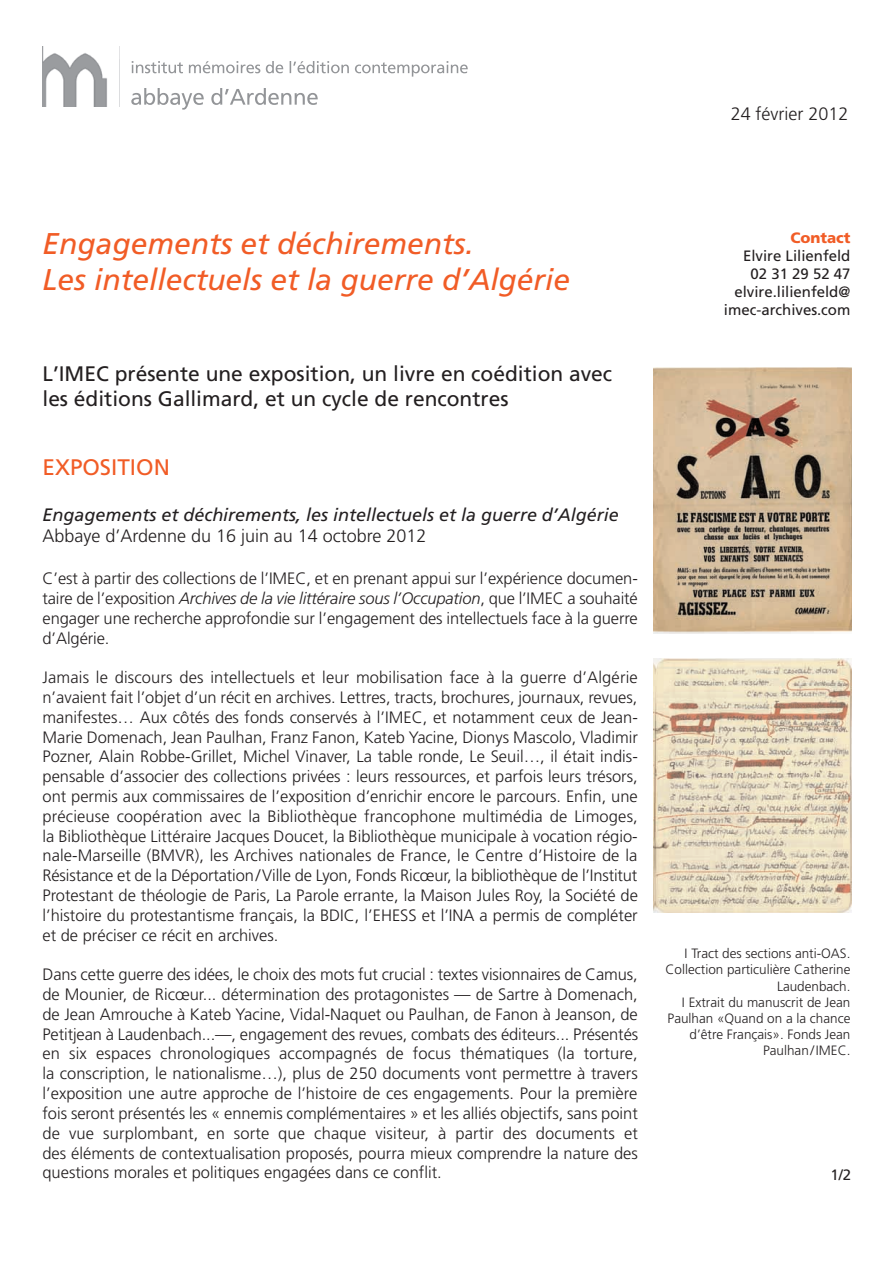
<style>
.page{position:relative;width:893px;height:1263px;background:#fff}
.page>*{position:absolute;margin:0;border:0;box-sizing:border-box;transform-origin:0 0}
.t1{font:italic 30px/36px "Frutiger";color:#f15c26}
.t2{font:22.5px "Frutiger";color:#f15c26}
.t3{font:21px/25.2px "Frutiger";color:#231f20}
.t4{font:italic 18px "Frutiger";color:#231f20}
.t5{font:300 18px "Frutiger";color:#231f20}
.t6{font:300 16.5px/19.8px "Frutiger";color:#231f20;text-align:justify}
.t7{font:15px/18px "Frutiger";color:#231f20;text-align:right}
.t8{font:900 15px "Frutiger";color:#f15c26}
.t9{font:300 13.5px/16.2px "Frutiger";color:#231f20;text-align:right}
.s1{font-style:italic}
</style>
<div class="page">
<img style="left:43px;top:47px;width:77px;height:60px">
<svg style="left:149px;top:61px;width:125px;height:12px"></svg>
<svg style="left:132px;top:61px;width:17px;height:12px"></svg>
<svg style="left:149px;top:88px;width:169px;height:22px"></svg>
<svg style="left:131px;top:88px;width:18px;height:17px"></svg>
<img style="left:654px;top:368px;width:198px;height:266px">
<img style="left:654px;top:658px;width:198px;height:254px">
<p class="t5" style="left:731px;top:106px;width:119px">24 février 2012</p>
<h1 class="t1" style="left:43px;top:228px;width:529px">Engagements et déchirements.<br>Les intellectuels et la guerre d’Algérie</h1>
<p class="t3" style="left:43px;top:362px;width:571px">L’IMEC présente une exposition, un livre en coédition avec les éditions Gallimard, et un cycle de rencontres</p>
<h2 class="t2" style="left:43px;top:458px;width:129px">EXPOSITION</h2>
<p class="t4" style="left:43px;top:507px;width:578px">Engagements et déchirements, les intellectuels et la guerre d’Algérie</p>
<p class="t5" style="left:43px;top:529px;width:385px">Abbaye d’Ardenne du 16 juin au 14 octobre 2012</p>
<p class="t6" style="left:43px;top:570px;width:597px">C’est à partir des collections de l’IMEC, et en prenant appui sur l’expérience documen&shy;taire de l’exposition <span class="s1">Archives de la vie littéraire sous l’Occupation</span>, que l’IMEC a souhaité engager une recherche approfondie sur l’engagement des intellectuels face à la guerre d’Algérie.</p>
<p class="t6" style="left:43px;top:669px;width:597px">Jamais le discours des intellectuels et leur mobilisation face à la guerre d’Algérie n’avaient fait l’objet d’un récit en archives. Lettres, tracts, brochures, journaux, revues, manifestes… Aux côtés des fonds conservés à l’IMEC, et notamment ceux de Jean-Marie Domenach, Jean Paulhan, Franz Fanon, Kateb Yacine, Dionys Mascolo, Vladimir Pozner, Alain Robbe-Grillet, Michel Vinaver, La table ronde, Le Seuil…, il était indis&shy;pensable d’associer des collections privées : leurs ressources, et parfois leurs trésors, ont permis aux commissaires de l’exposition d’enrichir encore le parcours. Enfin, une précieuse coopération avec la Bibliothèque francophone multimédia de Limoges, la Bibliothèque Littéraire Jacques Doucet, la Bibliothèque municipale à vocation régio&shy;nale-Marseille (BMVR), les Archives nationales de France, le Centre d’Histoire de la Résistance et de la Déportation/Ville de Lyon, Fonds Ricœur, la bibliothèque de l’Institut Protestant de théologie de Paris, La Parole errante, la Maison Jules Roy, la Société de l’histoire du protestantisme français, la BDIC, l’EHESS et l’INA a permis de compléter et de préciser ce récit en archives.</p>
<p class="t6" style="left:42px;top:966px;width:597px">Dans cette guerre des idées, le choix des mots fut crucial : textes visionnaires de Camus, de Mounier, de Ricœur... détermination des protagonistes — de Sartre à Domenach, de Jean Amrouche à Kateb Yacine, Vidal-Naquet ou Paulhan, de Fanon à Jeanson, de Petitjean à Laudenbach...—, engagement des revues, combats des éditeurs... Présentés en six espaces chronologiques accompagnés de focus thématiques (la torture, la conscription, le nationalisme…), plus de 250 documents vont permettre à travers l’exposition une autre approche de l’histoire de ces engagements. Pour la première fois seront présentés les « ennemis complémentaires » et les alliés objectifs, sans point de vue surplombant, en sorte que chaque visiteur, à partir des documents et des éléments de contextualisation proposés, pourra mieux comprendre la nature des questions morales et politiques engagées dans ce conflit.</p>
<p class="t8" style="left:790px;top:232px;width:61px">Contact</p>
<p class="t7" style="left:724px;top:248px;width:128px">Elvire Lilienfeld<br>02 31 29 52 47 elvire.lilienfeld@ imec-archives.com</p>
<p class="t9" style="left:666px;top:946px;width:186px">I Tract des sections anti-OAS.<br>Collection particulière Catherine<br>Laudenbach.<br>I Extrait du manuscrit de Jean<br>Paulhan «Quand on a la chance d’être Français». Fonds Jean<br>Paulhan/IMEC.</p>
<p class="t7" style="left:830px;top:1167px;width:22px">1/2</p>
</div>
